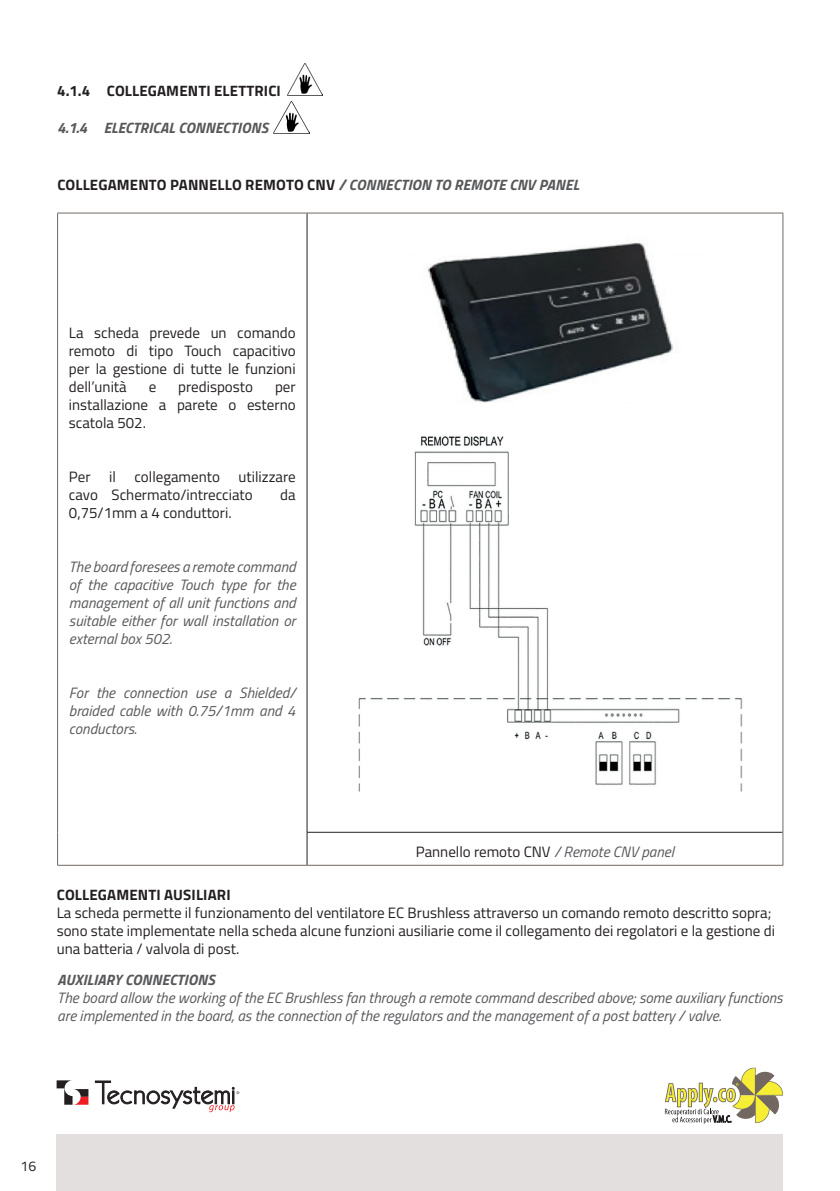
<style>
.page{position:relative;width:840px;height:1191px;background:#fff}
.page>*{position:absolute;margin:0;border:0;box-sizing:border-box;transform-origin:0 0}
.t1{font:15px/18px "Titillium Web";color:#231f20}
.t2{font:italic 15px/18px "Titillium Web";color:#57585a;text-align:justify}
.t3{font:700 15px "Titillium Web";letter-spacing:.01em;color:#231f20}
.t4{font:italic 700 15px "Titillium Web";letter-spacing:.01em;color:#57585a}
.t5{font:14px "Titillium Web";color:#231f20}
.s1{font-style:italic;color:#57585a}
</style>
<div class="page">
<svg style="left:57px;top:1080px;width:31px;height:24px"></svg>
<svg style="left:95px;top:1080px;width:144px;height:32px"></svg>
<svg style="left:664px;top:1067px;width:118px;height:57px"></svg>
<div style="left:57px;top:1134px;width:725px;height:57px;background:#e3dfde"></div>
<img style="left:287px;top:63px;width:35px;height:32px">
<hr style="left:306px;top:213px;width:1px;height:619px;background:#231f20">
<hr style="left:306px;top:832px;width:1px;height:33px;background:#231f20">
<hr style="left:306px;top:832px;width:476px;height:1px;background:#231f20">
<hr style="left:57px;top:213px;width:250px;height:1px;background:#726864">
<hr style="left:57px;top:213px;width:1px;height:619px;background:#726864">
<hr style="left:57px;top:832px;width:1px;height:33px;background:#726864">
<hr style="left:57px;top:865px;width:250px;height:1px;background:#726864">
<hr style="left:307px;top:213px;width:475px;height:1px;background:#726864">
<hr style="left:782px;top:213px;width:1px;height:619px;background:#726864">
<hr style="left:782px;top:832px;width:1px;height:33px;background:#726864">
<hr style="left:307px;top:865px;width:475px;height:1px;background:#726864">
<img style="left:358px;top:436px;width:385px;height:356px">
<img style="left:427px;top:242px;width:247px;height:161px">
<img style="left:274px;top:101px;width:35px;height:32px">
<p class="t3" style="left:57px;top:79px;width:225px">4.1.4 COLLEGAMENTI ELETTRICI</p>
<p class="t4" style="left:57px;top:116px;width:212px">4.1.4 ELECTRICAL CONNECTIONS</p>
<p class="t3" style="left:57px;top:173px;width:523px">COLLEGAMENTO PANNELLO REMOTO CNV <span class="s1">/ CONNECTION TO REMOTE CNV PANEL</span></p>
<p class="t1" style="left:69px;top:323px;width:228px;text-align:justify">La scheda prevede un comando remoto di tipo Touch capacitivo per la gestione di tutte le funzioni dell’unità</p>
<p class="t1" style="left:149px;top:377px;width:9px">e</p>
<p class="t1" style="left:178px;top:377px;width:76px">predisposto</p>
<p class="t1" style="left:69px;top:377px;width:228px;text-align:justify;text-indent:206px">per installazione a parete o esterno scatola 502.</p>
<p class="t1" style="left:69px;top:467px;width:228px">Per il collegamento utilizzare cavo Schermato/intrecciato</p>
<p class="t1" style="left:280px;top:485px;width:17px">da</p>
<p class="t1" style="left:69px;top:503px;width:164px">0,75/1mm a 4 conduttori.</p>
<p class="t2" style="left:69px;top:557px;width:228px">The board foresees a remote command of the capacitive Touch type for the management of all unit functions and suitable either for wall installation or external box 502.</p>
<p class="t2" style="left:69px;top:683px;width:228px">For the connection use a Shielded/ braided cable with 0.75/1mm and 4 conductors.</p>
<p class="t1" style="left:415px;top:842px;width:259px">Pannello remoto CNV <span class="s1">/ Remote CNV panel</span></p>
<p class="t3" style="left:57px;top:883px;width:175px">COLLEGAMENTI AUSILIARI</p>
<p class="t1" style="left:57px;top:903px;width:719px">La scheda permette il funzionamento del ventilatore EC Brushless attraverso un comando remoto descritto sopra; sono state implementate nella scheda alcune funzioni ausiliarie come il collegamento dei regolatori e la gestione di una batteria / valvola di post.</p>
<p class="t4" style="left:57px;top:968px;width:159px">AUXILIARY CONNECTIONS</p>
<p class="t2" style="left:57px;top:988px;width:726px">The board allow the working of the EC Brushless fan through a remote command described above; some auxiliary functions are implemented in the board, as the connection of the regulators and the management of a post battery / valve.</p>
<p class="t5" style="left:21px;top:1156px;width:17px">16</p>
</div>
